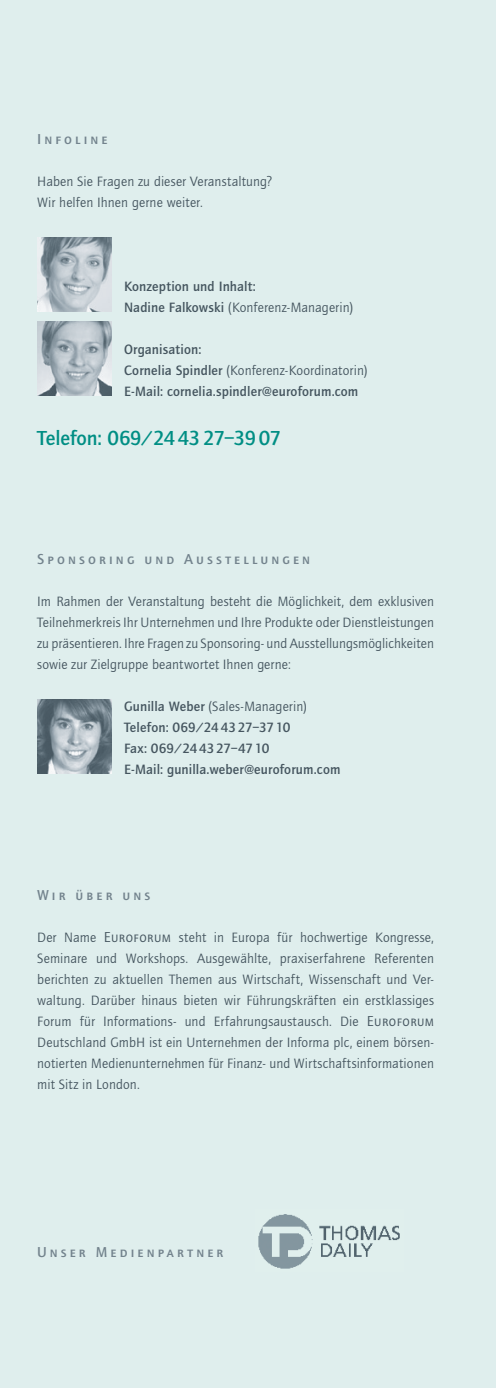
<style>
.page{position:relative;width:496px;height:1388px;background:#dfeeed}
.page>*{position:absolute;margin:0;border:0;box-sizing:border-box;transform-origin:0 0}
.t1{font:500 21px "Quay Sans EF";letter-spacing:-.005em;color:#008e84}
.t2{font:14.88px "Quay Sans EF Medium SC";letter-spacing:.21em;color:#73838d}
.t3{font:14px/21px "Quay Sans EF";letter-spacing:.01em;color:#45555f;text-align:justify}
.t4{font:500 14px/21px "Quay Sans EF";letter-spacing:.01em;color:#45555f}
.s1{font-weight:400}
.s2{font-family:"Quay Sans EF Book SC";font-size:14.88px}
</style>
<div class="page">
<img style="left:37px;top:237px;width:75px;height:75px">
<img style="left:37px;top:321px;width:75px;height:75px">
<img style="left:37px;top:699px;width:75px;height:75px">
<img style="left:258px;top:1214px;width:142px;height:55px">
<p class="t2" style="left:37px;top:130px;width:72px">Infoline</p>
<p class="t3" style="left:37px;top:171px;width:236px">Haben Sie Fragen zu dieser Veranstaltung?<br>Wir helfen Ihnen gerne weiter.</p>
<p class="t4" style="left:124px;top:276px;width:231px">Konzeption und Inhalt:<br>Nadine Falkowski <span class="s1">(Konferenz-Managerin)</span></p>
<p class="t4" style="left:124px;top:339px;width:245px">Organisation:<br>Cornelia Spindler <span class="s1">(Konferenz-Koordinatorin)<br></span>E-Mail: cornelia.spindler@euroforum.com</p>
<h1 class="t1" style="left:37px;top:426px;width:246px">Telefon: 069/244327–3907</h1>
<p class="t2" style="left:37px;top:550px;width:274px">Sponsoring und Ausstellungen</p>
<p class="t3" style="left:37px;top:591px;width:398px">Im Rahmen der Veranstaltung besteht die Mög- lich- keit, dem exklusiven Teilnehmerkreis Ihr Unter-nehmen und Ihre Produkte oder Dienst-leistungen zu präsentieren. Ihre Fragen zu Sponsoring- und Ausstellungs-möglichkeiten sowie zur Zielgruppe beant-wortet Ihnen gerne:</p>
<p class="t4" style="left:124px;top:696px;width:218px">Gunilla Weber <span class="s1">(Sales-Managerin)<br></span>Telefon: 069/244327–3710<br>Fax: 069/244327–4710<br>E-Mail: gunilla.weber@euroforum.com</p>
<p class="t2" style="left:37px;top:886px;width:115px">Wir über uns</p>
<p class="t3" style="left:37px;top:927px;width:398px">Der Name <span class="s2">Euroforum</span> steht in Europa für hochwertige Kongresse, Seminare und Workshops. Aus-ge-wählte, praxiserfahrene Referenten berich-ten zu ak-tuellen Themen aus Wirtschaft, Wissen-schaft und Ver&shy;waltung. Darüber hinaus bieten wir Führungs-kräf-ten ein erstklassiges Forum für Informations- und Er-fah- rungsaustausch. Die <span class="s2">Euroforum </span>Deutschland GmbH ist ein Unter-nehmen der Informa plc, einem börsen&shy;notierten Medienunternehmen für Finanz- und Wirtschaftsinformationen mit Sitz in London.</p>
<p class="t2" style="left:37px;top:1243px;width:188px">Unser Medienpartner</p>
</div>
